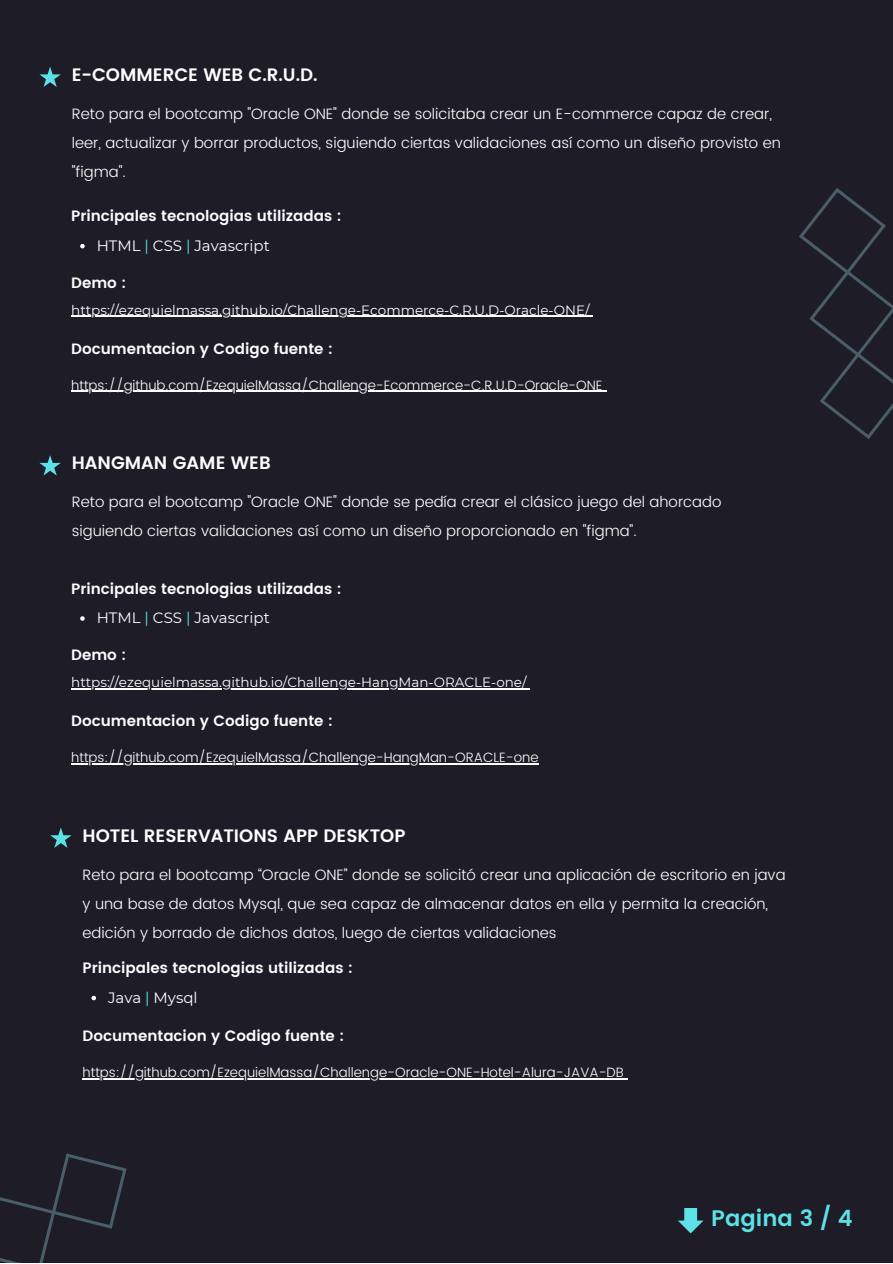
<style>
.page{position:relative;width:893px;height:1264px;background:#fff}
.page>*{position:absolute;margin:0;border:0;box-sizing:border-box;transform-origin:0 0}
.t1{font:600 22.5px "Poppins";color:#5ce1e6}
.t2{font:600 18px "Poppins";color:#fff}
.t3{font:300 15px/29.2px "Poppins";color:#fff}
.t4{font:600 15px "Poppins";color:#fff}
.t5{font:15px "Montserrat";color:#fff}
.t6{font:300 13.5px "Poppins";color:#fff}
.t7{font:13.5px "Montserrat";color:#fff}
.s1{color:#5ce1e6}
</style>
<div class="page">
<div style="left:0;top:0;width:892px;height:1262px;background:#1e1c27"></div>
<svg style="left:39px;top:67px;width:22px;height:20px"></svg>
<svg style="left:80px;top:244px;width:5px;height:4px"></svg>
<hr style="left:71px;top:316px;width:518px;height:1px;background:#fff">
<hr style="left:71px;top:391px;width:531px;height:1px;background:#fff">
<svg style="left:39px;top:455px;width:22px;height:20px"></svg>
<svg style="left:80px;top:616px;width:5px;height:4px"></svg>
<hr style="left:71px;top:688px;width:455px;height:1px;background:#fff">
<hr style="left:71px;top:763px;width:467px;height:1px;background:#fff">
<svg style="left:678px;top:1208px;width:25px;height:25px"></svg>
<svg style="left:50px;top:827px;width:22px;height:20px"></svg>
<svg style="left:91px;top:995px;width:5px;height:5px"></svg>
<hr style="left:82px;top:1078px;width:542px;height:1px;background:#fff">
<svg style="left:799px;top:188px;width:93px;height:251px"></svg>
<svg style="left:0;top:1153px;width:127px;height:109px"></svg>
<p class="t2" style="left:72px;top:64px;width:247px">E-COMMERCE WEB C.R.U.D.</p>
<p class="t3" style="left:72px;top:99px;width:710px">Reto para el bootcamp "Oracle ONE" donde se solicitaba crear un E-commerce capaz de crear, leer, actualizar y borrar productos, siguiendo ciertas validaciones así como un diseño provisto en "figma".</p>
<p class="t4" style="left:71px;top:207px;width:272px">Principales tecnologias utilizadas :</p>
<p class="t5" style="left:97px;top:236px;width:175px">HTML <span class="s1">|</span> CSS <span class="s1">|</span> Javascript</p>
<p class="t4" style="left:71px;top:274px;width:56px">Demo :</p>
<p class="t7" style="left:71px;top:301px;width:520px">https://ezequielmassa.github.io/Challenge-Ecommerce-C.R.U.D-Oracle-ONE/</p>
<p class="t4" style="left:71px;top:340px;width:263px">Documentacion y Codigo fuente :</p>
<p class="t6" style="left:71px;top:377px;width:532px">https://github.com/EzequielMassa/Challenge-Ecommerce-C.R.U.D-Oracle-ONE</p>
<p class="t2" style="left:72px;top:452px;width:200px">HANGMAN GAME WEB</p>
<p class="t3" style="left:72px;top:487px;width:651px">Reto para el bootcamp "Oracle ONE" donde se pedía crear el clásico juego del ahorcado siguiendo ciertas validaciones así como un diseño proporcionado en "figma".</p>
<p class="t4" style="left:71px;top:580px;width:272px">Principales tecnologias utilizadas :</p>
<p class="t5" style="left:97px;top:608px;width:175px">HTML <span class="s1">|</span> CSS <span class="s1">|</span> Javascript</p>
<p class="t4" style="left:71px;top:646px;width:56px">Demo :</p>
<p class="t7" style="left:71px;top:674px;width:457px">https://ezequielmassa.github.io/Challenge-HangMan-ORACLE-one/</p>
<p class="t4" style="left:71px;top:712px;width:263px">Documentacion y Codigo fuente :</p>
<p class="t6" style="left:71px;top:749px;width:469px">https://github.com/EzequielMassa/Challenge-HangMan-ORACLE-one</p>
<p class="t2" style="left:82px;top:824px;width:324px">HOTEL RESERVATIONS APP DESKTOP</p>
<p class="t3" style="left:82px;top:859px;width:704px">Reto para el bootcamp “Oracle ONE” donde se solicitó crear una aplicación de escritorio en java y una base de datos Mysql, que sea capaz de almacenar datos en ella y permita la creación, edición y borrado de dichos datos, luego de ciertas validaciones</p>
<p class="t4" style="left:82px;top:959px;width:272px">Principales tecnologias utilizadas :</p>
<p class="t5" style="left:108px;top:988px;width:91px">Java <span class="s1">|</span> Mysql</p>
<p class="t4" style="left:82px;top:1027px;width:263px">Documentacion y Codigo fuente :</p>
<p class="t6" style="left:82px;top:1064px;width:543px">https://github.com/EzequielMassa/Challenge-Oracle-ONE-Hotel-Alura-JAVA-DB</p>
<p class="t1" style="left:711px;top:1204px;width:143px">Pagina 3 / 4</p>
</div>
